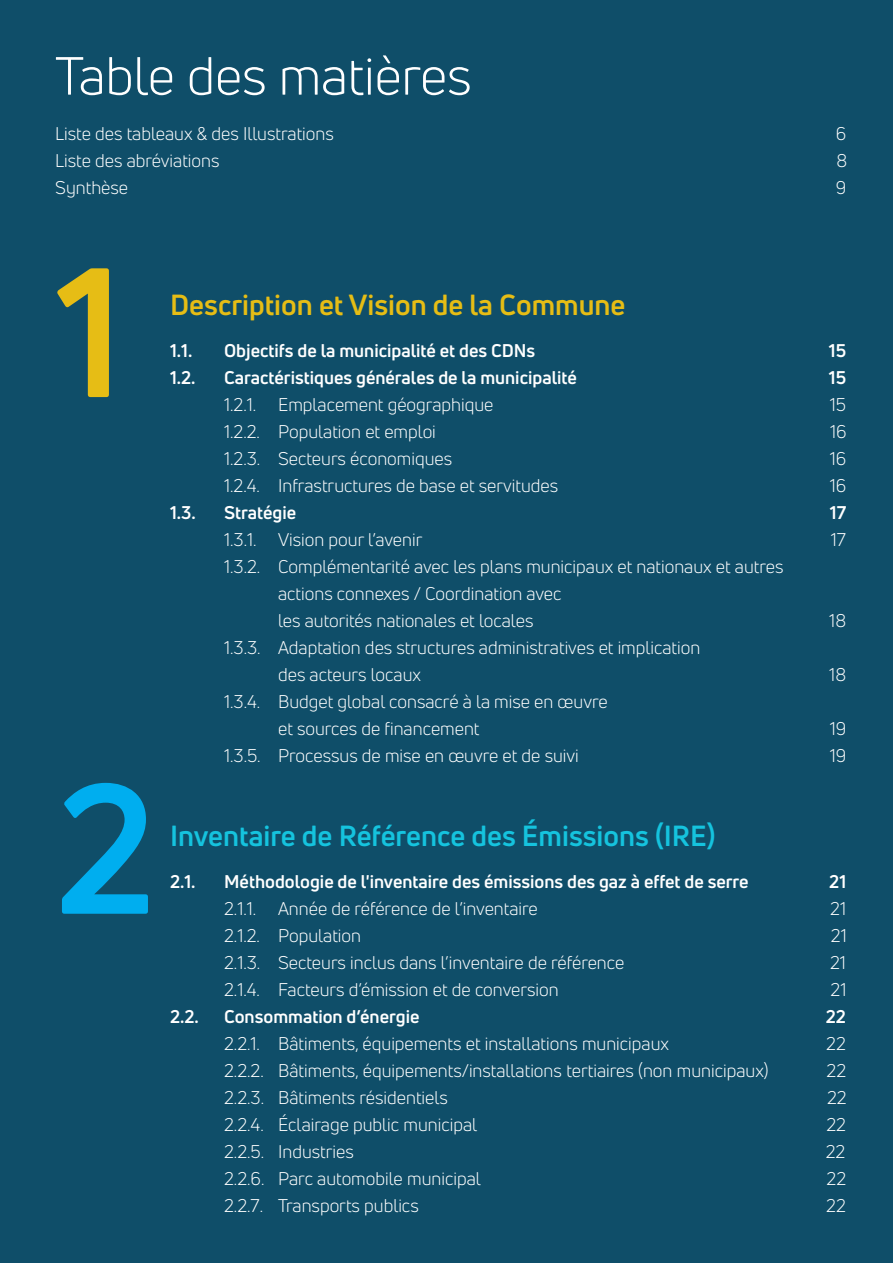
<style>
.page{position:relative;width:893px;height:1263px;background:#0f4e69}
.page>*{position:absolute;margin:0;border:0;box-sizing:border-box;transform-origin:0 0}
.t1{font:700 180px "Uni Neue";color:#e6bd15}
.t2{font:700 180px "Uni Neue";color:#00aeef}
.t3{font:52.5px "Uni Neue";color:#fff}
.t4{font:700 28.5px "Uni Neue";color:#15c3de}
.t5{font:700 28.5px "Uni Neue";color:#e6bd15}
.t6{font:18px/27px "Uni Neue";color:#fff}
.t7{font:700 18px "Uni Neue";color:#fff}
</style>
<div class="page">
<h2 class="t3" style="left:55px;top:44px;width:418px">Table des matières</h2>
<p class="t6" style="left:55px;top:120px;width:280px">Liste des tableaux &amp; des Illustrations</p>
<p class="t6" style="left:836px;top:120px;width:12px">6</p>
<p class="t6" style="left:55px;top:147px;width:166px">Liste des abréviations</p>
<p class="t6" style="left:836px;top:147px;width:12px">8</p>
<p class="t6" style="left:55px;top:174px;width:74px">Synthèse</p>
<p class="t6" style="left:836px;top:174px;width:12px">9</p>
<h1 class="t1" style="left:55px;top:220px;width:70px">1</h1>
<h1 class="t2" style="left:55px;top:736px;width:103px">2</h1>
<h3 class="t5" style="left:170px;top:287px;width:457px">Description et Vision de la Commune</h3>
<p class="t7" style="left:170px;top:339px;width:24px">1.1.</p>
<p class="t7" style="left:224px;top:339px;width:313px">Objectifs de la municipalité et des CDNs</p>
<p class="t7" style="left:829px;top:339px;width:19px">15</p>
<p class="t7" style="left:170px;top:366px;width:27px">1.2.</p>
<p class="t7" style="left:224px;top:366px;width:354px">Caractéristiques générales de la municipalité</p>
<p class="t7" style="left:829px;top:366px;width:19px">15</p>
<p class="t6" style="left:224px;top:391px;width:271px">1.2.1. Emplacement géographique</p>
<p class="t6" style="left:830px;top:391px;width:18px">15</p>
<p class="t6" style="left:224px;top:418px;width:213px">1.2.2. Population et emploi</p>
<p class="t6" style="left:830px;top:418px;width:18px">16</p>
<p class="t6" style="left:224px;top:445px;width:230px">1.2.3. Secteurs économiques</p>
<p class="t6" style="left:830px;top:445px;width:18px">16</p>
<p class="t6" style="left:224px;top:472px;width:336px">1.2.4. Infrastructures de base et servitudes</p>
<p class="t6" style="left:830px;top:472px;width:18px">16</p>
<p class="t7" style="left:170px;top:501px;width:27px">1.3.</p>
<p class="t7" style="left:224px;top:501px;width:74px">Stratégie</p>
<p class="t7" style="left:830px;top:501px;width:18px">17</p>
<p class="t6" style="left:224px;top:526px;width:200px">1.3.1. Vision pour l’avenir</p>
<p class="t6" style="left:831px;top:526px;width:17px">17</p>
<p class="t6" style="left:278px;top:553px;width:507px;text-indent:-54px">1.3.2. Complémentarité avec les plans municipaux et nationaux et autres actions connexes / Coordination avec<br>les autorités nationales et locales</p>
<p class="t6" style="left:829px;top:607px;width:18px">18</p>
<p class="t6" style="left:278px;top:634px;width:424px;text-indent:-54px">1.3.3. Adaptation des structures administratives et implication des acteurs locaux</p>
<p class="t6" style="left:278px;top:688px;width:331px;text-indent:-54px">1.3.4. Budget global consacré à la mise en œuvre et sources de financement</p>
<p class="t6" style="left:829px;top:661px;width:18px">18</p>
<p class="t6" style="left:830px;top:715px;width:18px">19</p>
<p class="t6" style="left:224px;top:742px;width:356px">1.3.5. Processus de mise en œuvre et de suivi</p>
<p class="t6" style="left:830px;top:742px;width:18px">19</p>
<h3 class="t4" style="left:170px;top:818px;width:547px">Inventaire de Référence des Émissions (IRE)</h3>
<p class="t7" style="left:170px;top:870px;width:27px">2.1.</p>
<p class="t7" style="left:224px;top:870px;width:526px">Méthodologie de l'inventaire des émissions des gaz à effet de serre</p>
<p class="t7" style="left:829px;top:870px;width:18px">21</p>
<p class="t6" style="left:224px;top:894px;width:315px">2.1.1. Année de référence de l’inventaire</p>
<p class="t6" style="left:830px;top:894px;width:17px">21</p>
<p class="t6" style="left:224px;top:921px;width:139px">2.1.2. Population</p>
<p class="t6" style="left:831px;top:921px;width:17px">21</p>
<p class="t6" style="left:224px;top:948px;width:402px">2.1.3. Secteurs inclus dans l’inventaire de référence</p>
<p class="t6" style="left:830px;top:948px;width:17px">21</p>
<p class="t6" style="left:224px;top:975px;width:336px">2.1.4. Facteurs d’émission et de conversion</p>
<p class="t6" style="left:830px;top:975px;width:17px">21</p>
<p class="t7" style="left:170px;top:1005px;width:30px">2.2.</p>
<p class="t7" style="left:224px;top:1005px;width:197px">Consommation d’énergie</p>
<p class="t7" style="left:826px;top:1005px;width:22px">22</p>
<p class="t6" style="left:224px;top:1029px;width:446px">2.2.1. Bâtiments, équipements et installations municipaux</p>
<p class="t6" style="left:826px;top:1029px;width:21px">22</p>
<p class="t6" style="left:224px;top:1056px;width:546px">2.2.2. Bâtiments, équipements/installations tertiaires (non municipaux)</p>
<p class="t6" style="left:826px;top:1056px;width:21px">22</p>
<p class="t6" style="left:224px;top:1083px;width:225px">2.2.3. Bâtiments résidentiels</p>
<p class="t6" style="left:827px;top:1083px;width:21px">22</p>
<p class="t6" style="left:224px;top:1110px;width:255px">2.2.4. Éclairage public municipal</p>
<p class="t6" style="left:826px;top:1110px;width:21px">22</p>
<p class="t6" style="left:224px;top:1137px;width:131px">2.2.5. Industries</p>
<p class="t6" style="left:826px;top:1137px;width:21px">22</p>
<p class="t6" style="left:224px;top:1164px;width:258px">2.2.6. Parc automobile municipal</p>
<p class="t6" style="left:826px;top:1164px;width:21px">22</p>
<p class="t6" style="left:224px;top:1191px;width:196px">2.2.7. Transports publics</p>
<p class="t6" style="left:826px;top:1191px;width:21px">22</p>
</div>
